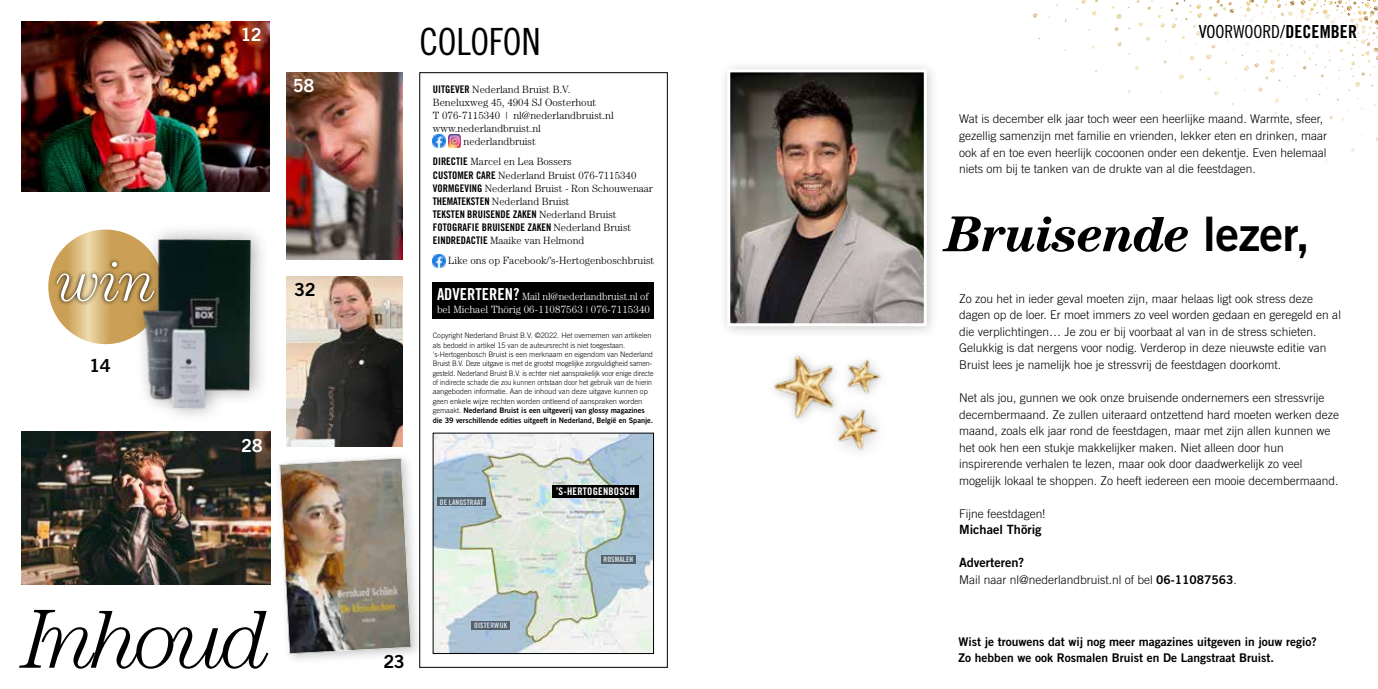
<style>
.page{position:relative;width:1378px;height:689px;background:#fff}
.page>*{position:absolute;margin:0;border:0;box-sizing:border-box;transform-origin:0 0}
.t1{font:italic 300 84px "Century Std";letter-spacing:-.075em;color:#000}
.t2{font:italic 300 56.55px "Century LT";color:#fff}
.t3{font:italic 700 50.4px "Century LT";letter-spacing:-.02em;color:#000}
.t4{font:37.5px "Trade Gothic LT Std Cn 18";letter-spacing:-.005em;color:#000}
.t5{font:18px "Trade Gothic LT Std Cn 18";color:#000}
.t6{font:18px "Trade Gothic LT Std Bd 2";color:#fff}
.t7{font:18px "Trade Gothic LT Std Bd 2";color:#000}
.t8{font:12.75px "Trade Gothic LT Std Bd 2";color:#000}
.t9{font:300 12px/16.5px "Trade Gothic LT Std";color:#000}
.t10{font:12px/16.5px "Trade Gothic LT Std Bd 2";color:#000}
.t11{font:300 10.5px/13.2px "Century Std";color:#000}
.t12{font:300 10.5px/13.2px "Century Std";color:#fff}
.t13{font:10.5px/13.2px "Trade Gothic LT Std Bd Cn 20";color:#000}
.t14{font:10.5px "Trade Gothic LT Std Bd Cn 20";letter-spacing:.02em;color:#fff}
.t15{font:300 7.5px/9.3px "Trade Gothic LT Std";color:#000}
.t16{font:7.5px/9.3px "Trade Gothic LT Std Bd 2";color:#000}
.t17{font:7.5px "Trade Gothic LT Std Bd Cn 20";letter-spacing:.02em;color:#fff}
.s1{font-family:"Trade Gothic LT Std Bd Cn 20";font-weight:400}
.s2{font-family:"Century Std";font-weight:300}
.s3{font-family:"Trade Gothic LT Std Bd Cn 20";font-weight:400;font-size:16.5px}
.s4{font-family:"Trade Gothic LT Std";font-weight:300}
.s5{font-family:"Trade Gothic LT Std Bd Cn 20"}
.s6{font-family:"Trade Gothic LT Std Bd 2";font-weight:400;font-style:normal;font-size:47.55px}
.s7{font-family:"Trade Gothic LT Std Bd 2";font-weight:400}
</style>
<div class="page">
<svg style="left:433px;top:135px;width:28px;height:12px"></svg>
<svg style="left:433px;top:254px;width:12px;height:13px"></svg>
<div style="left:433px;top:283px;width:221px;height:36px;background:#000"></div>
<img style="left:435px;top:435px;width:217px;height:217px">
<div style="left:433px;top:433px;width:221px;height:221px;border:1px solid #000"></div>
<div style="left:552px;top:485px;width:87px;height:12px;background:#000"></div>
<div style="left:601px;top:555px;width:35px;height:8px;background:#55626b"></div>
<div style="left:437px;top:497px;width:49px;height:9px;background:#54616c"></div>
<div style="left:471px;top:621px;width:39px;height:8px;background:#56616b"></div>
<svg style="left:1114px;top:27px;width:4px;height:4px"></svg>
<svg style="left:1117px;top:42px;width:4px;height:4px"></svg>
<svg style="left:1350px;top:148px;width:5px;height:5px"></svg>
<svg style="left:1111px;top:6px;width:10px;height:13px"></svg>
<svg style="left:1092px;top:11px;width:4px;height:5px"></svg>
<svg style="left:1076px;top:0;width:10px;height:10px"></svg>
<svg style="left:1033px;top:13px;width:4px;height:5px"></svg>
<div style="left:718px;top:60px;width:221px;height:279px;background:#000;opacity:.2"></div>
<img style="left:726px;top:68px;width:202px;height:260px">
<svg style="left:1127px;top:0;width:251px;height:128px"></svg>
<img style="left:749px;top:311px;width:169px;height:109px">
<div style="left:824px;top:396px;width:69px;height:70px;background:#fff"></div>
<img style="left:823px;top:395px;width:67px;height:56px">
<svg style="left:48px;top:230px;width:115px;height:114px;background:#d5b271"></svg>
<img style="left:21px;top:432px;width:249px;height:153px">
<img style="left:287px;top:276px;width:115px;height:170px">
<img style="left:287px;top:72px;width:115px;height:187px">
<img style="left:21px;top:21px;width:249px;height:170px">
<div style="left:274px;top:452px;width:149px;height:214px;background:#000;opacity:.2"></div>
<img style="left:280px;top:458px;width:131px;height:196px">
<svg style="left:52px;top:258px;width:79px;height:48px;background:#b5965e"></svg>
<div style="left:131px;top:223px;width:139px;height:201px;background:#000;opacity:.35"></div>
<img style="left:142px;top:239px;width:108px;height:170px">
<h3 class="t6" style="left:240px;top:23px;width:23px">12</h3>
<h3 class="t6" style="left:293px;top:74px;width:23px">58</h3>
<h2 class="t2" style="left:57px;top:249px;width:101px">win</h2>
<h3 class="t7" style="left:89px;top:354px;width:23px">14</h3>
<h3 class="t7" style="left:294px;top:278px;width:23px">32</h3>
<h3 class="t6" style="left:241px;top:434px;width:23px">28</h3>
<h1 class="t1" style="left:23px;top:591px;width:249px">Inhoud</h1>
<h3 class="t4" style="left:419px;top:20px;width:123px">COLOFON</h3>
<p class="t11" style="left:433px;top:83px;width:139px"><span class="s1">UITGEVER</span> Nederland Bruist B.V.</p>
<p class="t11" style="left:433px;top:96px;width:165px">Beneluxweg 45, 4904 SJ Oosterhout</p>
<p class="t11" style="left:433px;top:109px;width:182px">T 076-7115340 | nl@nederlandbruist.nl</p>
<p class="t11" style="left:433px;top:121px;width:110px">www.nederlandbruist.nl</p>
<p class="t11" style="left:464px;top:134px;width:74px">nederlandbruist</p>
<p class="t11" style="left:433px;top:155px;width:222px"><span class="s1">DIRECTIE</span> Marcel en Lea Bossers<br><span class="s1">CUSTOMER CARE</span> Nederland Bruist 076-7115340<br><span class="s1">VORMGEVING</span> Nederland Bruist - Ron Schouwenaar <span class="s1">THEMATEKSTEN</span> Nederland Bruist</p>
<p class="t13" style="left:433px;top:207px;width:200px">TEKSTEN BRUISENDE ZAKEN <span class="s2">Nederland Bruist<br></span>FOTOGRAFIE BRUISENDE ZAKEN <span class="s2">Nederland Bruist</span></p>
<p class="t11" style="left:448px;top:230px;width:207px;line-height:20.2px;text-indent:-15px"><span class="s1">EINDREDACTIE</span> Maaike van Helmond<br>Like ons op Facebook/’s-Hertogenboschbruist</p>
<p class="t12" style="left:437px;top:290px;width:214px"><span class="s3">ADVERTEREN?</span> Mail nl@nederlandbruist.nl of bel Michael Thörig 06-11087563 | 076-7115340</p>
<p class="t15" style="left:433px;top:331px;width:222px">Copyright Nederland Bruist B.V. ©2022. Het overnemen van artikelen als bedoeld in artikel 15 van de auteursrecht is niet toegestaan. 's-Hertogenbosch Bruist is een merknaam en eigendom van Nederland Bruist B.V. Deze uitgave is met de grootst mogelijke zorgvuldigheid samen&shy;gesteld. Nederland Bruist B.V. is echter niet aansprakelijk voor enige directe of indirecte schade die zou kunnen ontstaan door het gebruik van de hierin aangeboden informatie. Aan de inhoud van deze uitgave kunnen op geen enkele wijze rechten worden ontleend of aanspraken worden</p>
<p class="t16" style="left:433px;top:406px;width:222px"><span class="s4">gemaakt.</span> Nederland Bruist is een uitgeverij van glossy magazines die 39 verschillende edities uitgeeft in Nederland, België en Spanje.</p>
<p class="t17" style="left:440px;top:497px;width:45px">DE LANGSTRAAT</p>
<h3 class="t7" style="left:384px;top:650px;width:23px">23</h3>
<p class="t17" style="left:474px;top:621px;width:35px">OISTERWIJK</p>
<p class="t14" style="left:556px;top:485px;width:80px">’S-HERTOGENBOSCH</p>
<p class="t17" style="left:603px;top:555px;width:31px">ROSMALEN</p>
<h3 class="t5" style="left:1198px;top:21px;width:160px">VOORWOORD/<span class="s5">DECEMBER</span></h3>
<p class="t9" style="left:959px;top:111px;width:370px">Wat is december elk jaar toch weer een heerlijke maand. Warmte, sfeer, gezellig samenzijn met familie en vrienden, lekker eten en drinken, maar ook af en toe even heerlijk cocoonen onder een dekentje. Even helemaal niets om bij te tanken van de drukte van al die feestdagen.</p>
<h3 class="t3" style="left:945px;top:205px;width:366px">Bruisende <span class="s6">lezer,</span></h3>
<p class="t9" style="left:959px;top:290px;width:383px">Zo zou het in ieder geval moeten zijn, maar helaas ligt ook stress deze dagen op de loer. Er moet immers zo veel worden gedaan en geregeld en al die verplichtingen… Je zou er bij voorbaat al van in de stress schieten.<br>Gelukkig is dat nergens voor nodig. Verderop in deze nieuwste editie van Bruist lees je namelijk hoe je stressvrij de feestdagen doorkomt.</p>
<p class="t9" style="left:959px;top:389px;width:382px">Net als jou, gunnen we ook onze bruisende ondernemers een stressvrije decembermaand. Ze zullen uiteraard ontzettend hard moeten werken deze maand, zoals elk jaar rond de feestdagen, maar met zijn allen kunnen we het ook hen een stukje makkelijker maken. Niet alleen door hun inspirerende verhalen te lezen, maar ook door daadwerkelijk zo veel mogelijk lokaal te shoppen. Zo heeft iedereen een mooie decembermaand.</p>
<p class="t9" style="left:959px;top:505px;width:88px">Fijne feestdagen!</p>
<p class="t8" style="left:959px;top:521px;width:84px">Michael Thörig</p>
<p class="t8" style="left:959px;top:554px;width:67px">Adverteren?</p>
<p class="t9" style="left:959px;top:571px;width:279px">Mail naar nl@nederlandbruist.nl of bel <span class="s7">06-11087563</span>.</p>
<p class="t10" style="left:958px;top:633px;width:360px">Wist je trouwens dat wij nog meer magazines uitgeven in jouw regio?<br>Zo hebben we ook Rosmalen Bruist en De Langstraat Bruist.</p>
</div>
